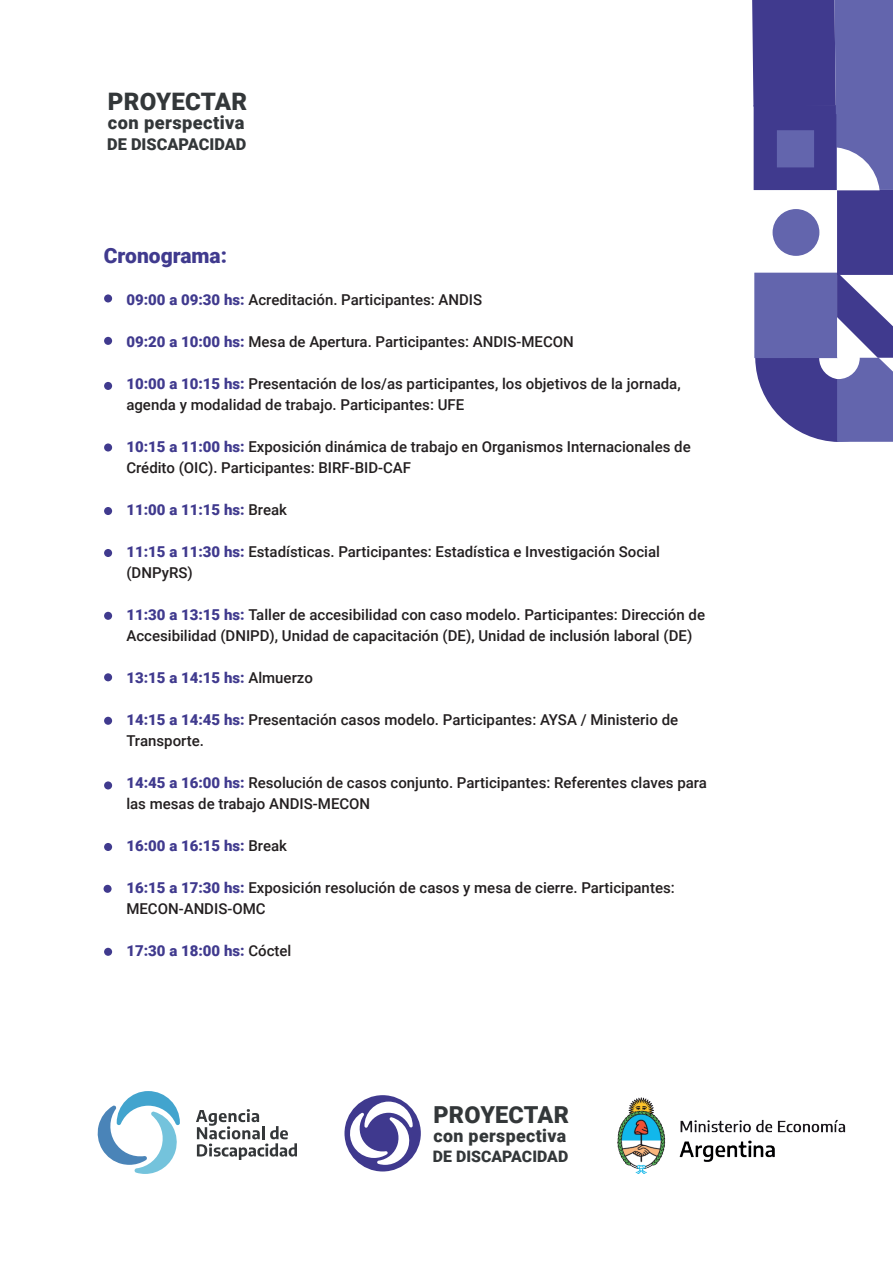
<style>
.page{position:relative;width:893px;height:1263px;background:#fff}
.page>*{position:absolute;margin:0;border:0;box-sizing:border-box;transform-origin:0 0}
.t1{font:900 24.15px "Roboto";letter-spacing:.01em;color:#333739}
.t2{font:900 23.4px "Roboto";letter-spacing:.01em;color:#333739}
.t3{font:900 21px "Roboto";color:#403a8e}
.t4{font:900 18.3px "Roboto";letter-spacing:.025em;color:#333739}
.t5{font:900 17.7px "Roboto";letter-spacing:.025em;color:#333739}
.t6{font:900 16.35px "Roboto";color:#333739}
.t7{font:900 15.75px "Roboto";color:#333739}
.t8{font:500 15px/21px "Roboto";color:#231f20}
.t9{font:900 15px "Roboto";color:#403a8e}
.s1{font-weight:900;color:#403a8e}
.s2{font-weight:500;color:#231f20}
</style>
<div class="page">
<svg style="left:752px;top:0;width:141px;height:442px"></svg>
<div style="left:104px;top:294px;width:8px;height:8px;background:#403a8e;border-radius:50%"></div>
<div style="left:104px;top:337px;width:8px;height:8px;background:#403a8e;border-radius:50%"></div>
<div style="left:104px;top:382px;width:8px;height:8px;background:#403a8e;border-radius:50%"></div>
<div style="left:104px;top:443px;width:8px;height:8px;background:#403a8e;border-radius:50%"></div>
<div style="left:104px;top:612px;width:8px;height:8px;background:#403a8e;border-radius:50%"></div>
<div style="left:104px;top:717px;width:8px;height:8px;background:#403a8e;border-radius:50%"></div>
<div style="left:104px;top:781px;width:8px;height:8px;background:#403a8e;border-radius:50%"></div>
<div style="left:104px;top:948px;width:8px;height:8px;background:#403a8e;border-radius:50%"></div>
<div style="left:104px;top:507px;width:8px;height:8px;background:#403a8e;border-radius:50%"></div>
<div style="left:104px;top:549px;width:8px;height:8px;background:#403a8e;border-radius:50%"></div>
<div style="left:104px;top:673px;width:8px;height:8px;background:#403a8e;border-radius:50%"></div>
<div style="left:104px;top:843px;width:8px;height:8px;background:#403a8e;border-radius:50%"></div>
<div style="left:104px;top:885px;width:8px;height:8px;background:#403a8e;border-radius:50%"></div>
<div style="left:344px;top:1095px;width:77px;height:76px;background:#3f398e;border-radius:50%"></div>
<svg style="left:349px;top:1101px;width:64px;height:64px"></svg>
<svg style="left:196px;top:1109px;width:101px;height:51px"></svg>
<svg style="left:97px;top:1091px;width:83px;height:83px"></svg>
<img style="left:618px;top:1098px;width:227px;height:75px">
<h1 class="t1" style="left:108px;top:85px;width:141px">PROYECTAR</h1>
<p class="t4" style="left:108px;top:110px;width:138px">con perspectiva</p>
<p class="t6" style="left:107px;top:133px;width:141px">DE DISCAPACIDAD</p>
<h3 class="t3" style="left:104px;top:240px;width:125px">Cronograma:</h3>
<p class="t8" style="left:126px;top:288px;width:357px"><span class="s1">09:00 a 09:30 hs:</span> Acreditación. Participantes: ANDIS</p>
<p class="t8" style="left:126px;top:330px;width:449px"><span class="s1">09:20 a 10:00 hs:</span> Mesa de Apertura. Participantes: ANDIS-MECON</p>
<p class="t8" style="left:126px;top:372px;width:556px"><span class="s1">10:00 a 10:15 hs:</span> Presentación de los/as participantes, los objetivos de la jornada, agenda y modalidad de trabajo. Participantes: UFE</p>
<p class="t8" style="left:126px;top:435px;width:566px"><span class="s1">10:15 a 11:00 hs:</span> Exposición dinámica de trabajo en Organismos Internacionales de<br>Crédito (OIC). Participantes: BIRF-BID-CAF</p>
<p class="t9" style="left:126px;top:499px;width:162px">11:00 a 11:15 hs: <span class="s2">Break</span></p>
<p class="t8" style="left:126px;top:540px;width:535px"><span class="s1">11:15 a 11:30 hs:</span> Estadísticas. Participantes: Estadística e Investigación Social (DNPyRS)</p>
<p class="t8" style="left:126px;top:603px;width:580px"><span class="s1">11:30 a 13:15 hs:</span> Taller de accesibilidad con caso modelo. Participantes: Dirección de<br>Accesibilidad (DNIPD), Unidad de capacitación (DE), Unidad de inclusión laboral (DE)</p>
<p class="t9" style="left:126px;top:667px;width:188px">13:15 a 14:15 hs: <span class="s2">Almuerzo</span></p>
<p class="t8" style="left:126px;top:708px;width:553px"><span class="s1">14:15 a 14:45 hs:</span> Presentación casos modelo. Participantes: AYSA / Ministerio de<br>Transporte.</p>
<p class="t8" style="left:126px;top:771px;width:582px"><span class="s1">14:45 a 16:00 hs:</span> Resolución de casos conjunto. Participantes: Referentes claves para las mesas de trabajo ANDIS-MECON</p>
<p class="t9" style="left:126px;top:835px;width:162px">16:00 a 16:15 hs: <span class="s2">Break</span></p>
<p class="t8" style="left:126px;top:876px;width:550px"><span class="s1">16:15 a 17:30 hs:</span> Exposición resolución de casos y mesa de cierre. Participantes:<br>MECON-ANDIS-OMC</p>
<p class="t9" style="left:126px;top:940px;width:167px">17:30 a 18:00 hs: <span class="s2">Cóctel</span></p>
<h2 class="t2" style="left:433px;top:1098px;width:137px">PROYECTAR</h2>
<p class="t5" style="left:433px;top:1123px;width:134px">con perspectiva</p>
<p class="t7" style="left:433px;top:1145px;width:137px">DE DISCAPACIDAD</p>
</div>
